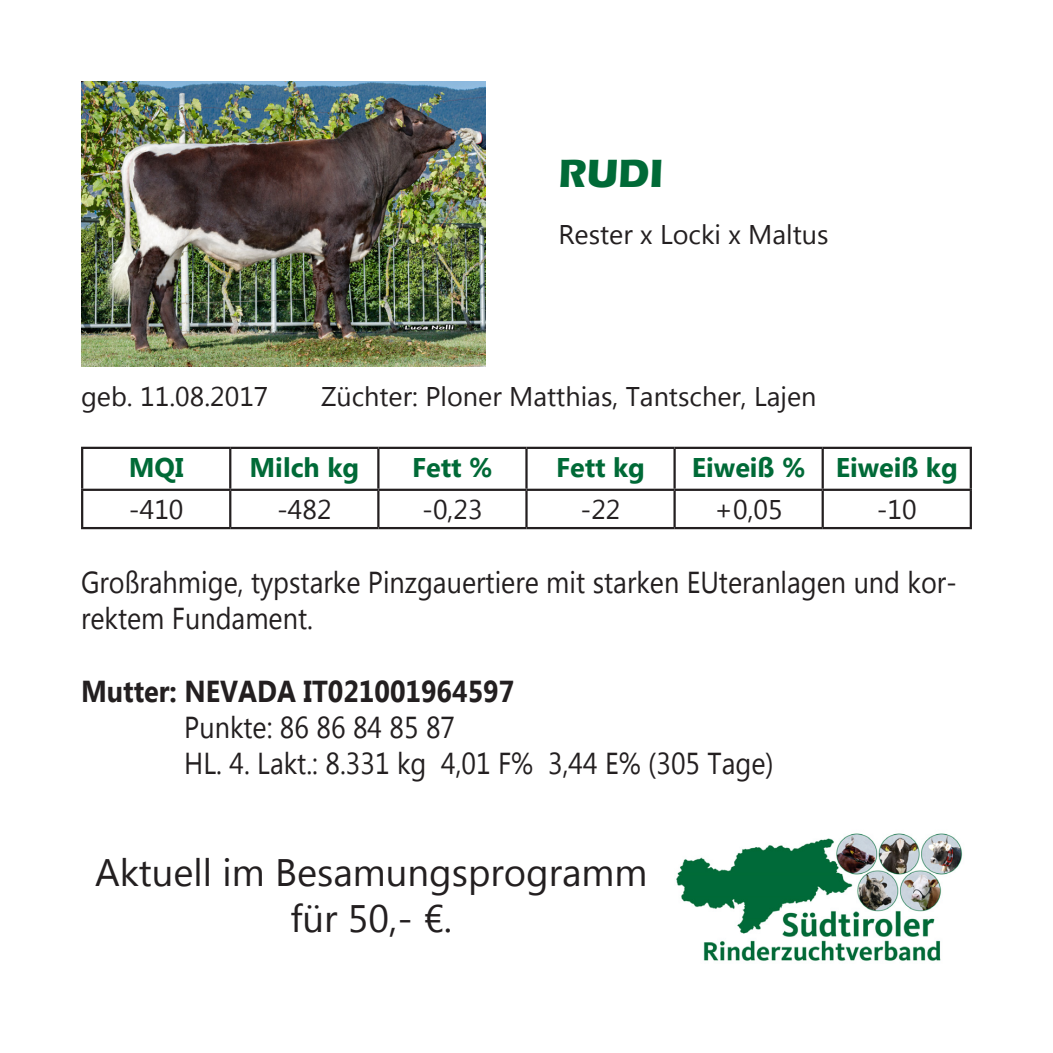
<style>
.page{position:relative;width:1053px;height:1053px;background:#fff}
.page>*{position:absolute;margin:0;border:0;box-sizing:border-box;transform-origin:0 0}
.t1{font:700 40.5px "Eras ITC";color:#006a37}
.t2{font:38.25px/45.9px "Microsoft New Tai Lue";color:#231f20;text-align:center}
.t3{font:30.15px/36.2px "Microsoft New Tai Lue";color:#231f20;scale:.89 1}
.t4{font:700 30.15px "Microsoft New Tai Lue";color:#231f20;scale:.89 1}
.t5{font:27px "Microsoft New Tai Lue";color:#231f20}
.t6{font:700 27px "Microsoft New Tai Lue";color:#006a37}
</style>
<div class="page">
<img style="left:676px;top:833px;width:287px;height:128px">
<hr style="left:81px;top:446px;width:149px;height:3px;background:#231f20">
<hr style="left:81px;top:449px;width:2px;height:39px;background:#231f20">
<hr style="left:230px;top:446px;width:148px;height:3px;background:#231f20">
<hr style="left:229px;top:449px;width:2px;height:39px;background:#231f20">
<hr style="left:378px;top:446px;width:148px;height:3px;background:#231f20">
<hr style="left:377px;top:449px;width:2px;height:39px;background:#231f20">
<hr style="left:526px;top:446px;width:148px;height:3px;background:#231f20">
<hr style="left:525px;top:449px;width:2px;height:39px;background:#231f20">
<hr style="left:674px;top:446px;width:148px;height:3px;background:#231f20">
<hr style="left:673px;top:449px;width:2px;height:39px;background:#231f20">
<hr style="left:822px;top:446px;width:149px;height:3px;background:#231f20">
<hr style="left:821px;top:449px;width:2px;height:39px;background:#231f20">
<hr style="left:969px;top:449px;width:2px;height:39px;background:#231f20">
<hr style="left:81px;top:488px;width:149px;height:3px;background:#231f20">
<hr style="left:81px;top:491px;width:2px;height:36px;background:#231f20">
<hr style="left:230px;top:488px;width:148px;height:3px;background:#231f20">
<hr style="left:229px;top:491px;width:2px;height:36px;background:#231f20">
<hr style="left:378px;top:488px;width:148px;height:3px;background:#231f20">
<hr style="left:377px;top:491px;width:2px;height:36px;background:#231f20">
<hr style="left:526px;top:488px;width:148px;height:3px;background:#231f20">
<hr style="left:525px;top:491px;width:2px;height:36px;background:#231f20">
<hr style="left:674px;top:488px;width:148px;height:3px;background:#231f20">
<hr style="left:673px;top:491px;width:2px;height:36px;background:#231f20">
<hr style="left:822px;top:488px;width:149px;height:3px;background:#231f20">
<hr style="left:821px;top:491px;width:2px;height:36px;background:#231f20">
<hr style="left:969px;top:491px;width:2px;height:36px;background:#231f20">
<hr style="left:81px;top:527px;width:149px;height:2px;background:#231f20">
<hr style="left:230px;top:527px;width:148px;height:2px;background:#231f20">
<hr style="left:378px;top:527px;width:148px;height:2px;background:#231f20">
<hr style="left:526px;top:527px;width:148px;height:2px;background:#231f20">
<hr style="left:674px;top:527px;width:148px;height:2px;background:#231f20">
<hr style="left:822px;top:527px;width:149px;height:2px;background:#231f20">
<img style="left:81px;top:81px;width:404px;height:285px">
<p class="t1" style="left:558px;top:151px;width:107px">RUDI</p>
<p class="t5" style="left:558px;top:218px;width:272px">Rester x Locki x Maltus</p>
<p class="t5" style="left:81px;top:380px;width:189px">geb. 11.08.2017</p>
<p class="t5" style="left:321px;top:380px;width:497px">Züchter: Ploner Matthias, Tantscher, Lajen</p>
<p class="t6" style="left:129px;top:452px;width:56px">MQI</p>
<p class="t6" style="left:249px;top:452px;width:111px">Milch kg</p>
<p class="t6" style="left:412px;top:452px;width:82px">Fett %</p>
<p class="t6" style="left:556px;top:452px;width:90px">Fett kg</p>
<p class="t6" style="left:691px;top:452px;width:115px">Eiweiß %</p>
<p class="t6" style="left:835px;top:452px;width:124px">Eiweiß kg</p>
<p class="t5" style="left:129px;top:494px;width:56px">-410</p>
<p class="t5" style="left:277px;top:494px;width:56px">-482</p>
<p class="t5" style="left:422px;top:494px;width:62px">-0,23</p>
<p class="t5" style="left:580px;top:494px;width:41px">-22</p>
<p class="t5" style="left:714px;top:494px;width:69px">+0,05</p>
<p class="t5" style="left:876px;top:494px;width:41px">-10</p>
<p class="t3" style="left:81px;top:566px;width:985px">Großrahmige, typstarke Pinzgauertiere mit starken EUteranlagen und kor&shy;rektem Fundament.</p>
<p class="t4" style="left:81px;top:673px;width:488px">Mutter: NEVADA IT021001964597</p>
<p class="t3" style="left:184px;top:711px;width:306px">Punkte: 86 86 84 85 87</p>
<p class="t3" style="left:184px;top:748px;width:663px">HL. 4. Lakt.: 8.331 kg 4,01 F% 3,44 E% (305 Tage)</p>
<p class="t2" style="left:95px;top:852px;width:553px">Aktuell im Besamungsprogramm für 50,- €.</p>
</div>
